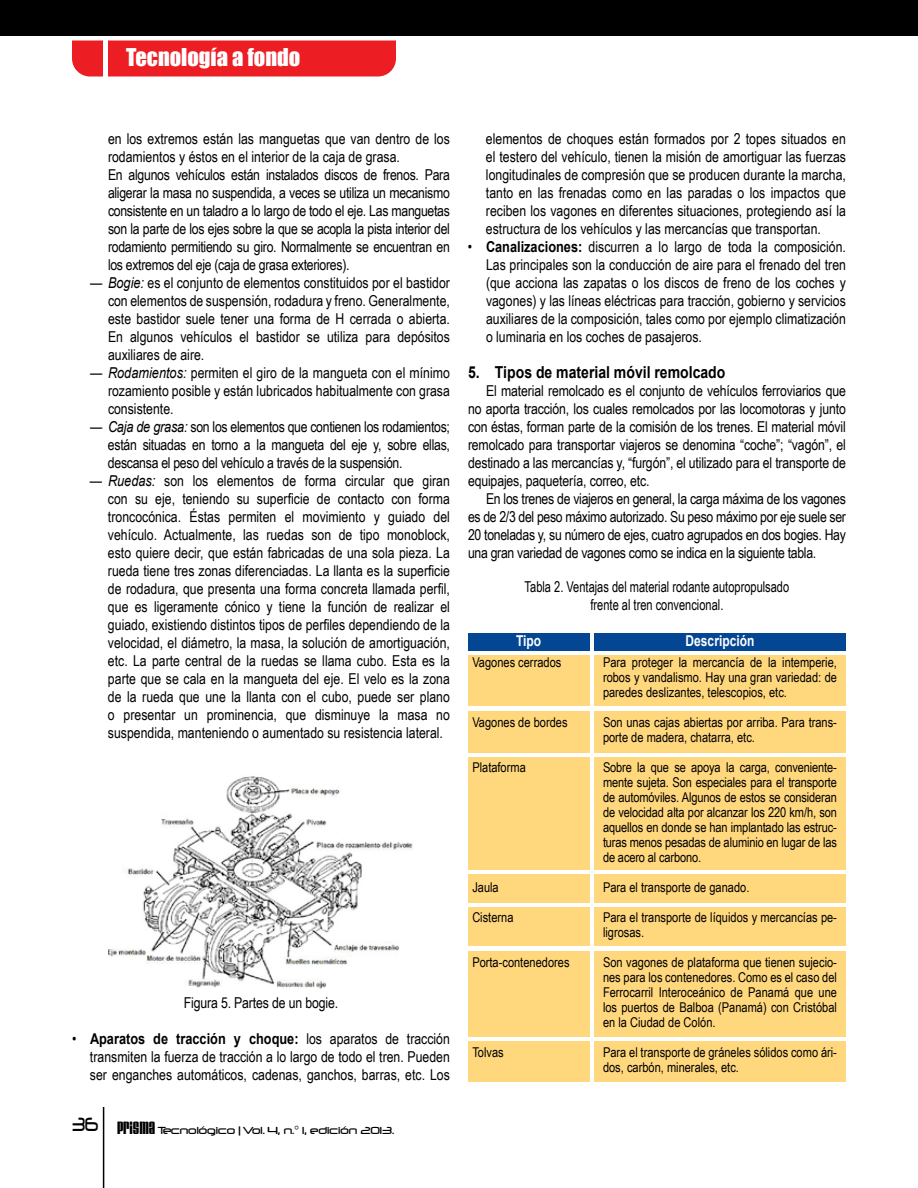
<style>
.page{position:relative;width:918px;height:1188px;background:#fff}
.page>*{position:absolute;margin:0;border:0;box-sizing:border-box;transform-origin:0 0}
.t1{font:22.5px "Impact";color:#fff}
.t2{font:700 16.5px "Arial";color:#000;scale:.85 1}
.t3{font:15px/18px "Arial Narrow";color:#000;text-align:justify}
.t4{font:15px/18px "Arial Narrow";letter-spacing:-.02em;color:#000}
.t5{font:15px/18px "Arial Narrow";color:#000;text-align:center;scale:.9 1}
.t6{font:700 15px "Arial";color:#000;scale:.85 1}
.t7{font:700 15px "Arial";color:#fff;scale:.8 1}
.t8{font:13.5px/15px "Arial Narrow";color:#000;text-align:justify}
.t9{font:12px "Neuropol";color:#000}
.s1{font-family:"Arial";font-style:italic}
.s2{font-family:"Arial Narrow";font-weight:400}
.s3{font-family:"Velvenda Cooler";font-size:15px}
.s4{font-family:"Arial";font-weight:700}
</style>
<div class="page">
<hr style="left:103px;top:1107px;width:1px;height:81px;background:#000">
<div style="left:0;top:0;width:918px;height:36px;background:#000"></div>
<div style="left:72px;top:40px;width:324px;height:36px;background:#ed1d24"></div>
<hr style="left:104px;top:39px;width:4px;height:39px;background:#fff">
<img style="left:108px;top:776px;width:305px;height:213px">
<div style="left:594px;top:711px;width:252px;height:42px;background:#ffd77d"></div>
<div style="left:468px;top:711px;width:122px;height:42px;background:#ffd77d"></div>
<div style="left:594px;top:1041px;width:252px;height:41px;background:#ffd77d"></div>
<div style="left:594px;top:951px;width:252px;height:85px;background:#ffd77d"></div>
<div style="left:594px;top:908px;width:252px;height:38px;background:#ffd77d"></div>
<div style="left:594px;top:874px;width:252px;height:29px;background:#ffd77d"></div>
<div style="left:594px;top:758px;width:252px;height:112px;background:#ffd77d"></div>
<div style="left:594px;top:655px;width:252px;height:51px;background:#ffd77d"></div>
<div style="left:594px;top:633px;width:252px;height:18px;background:#034694"></div>
<div style="left:468px;top:1041px;width:122px;height:41px;background:#ffd77d"></div>
<div style="left:468px;top:951px;width:122px;height:85px;background:#ffd77d"></div>
<div style="left:468px;top:908px;width:122px;height:38px;background:#ffd77d"></div>
<div style="left:468px;top:874px;width:122px;height:29px;background:#ffd77d"></div>
<div style="left:468px;top:758px;width:122px;height:112px;background:#ffd77d"></div>
<div style="left:468px;top:655px;width:122px;height:51px;background:#ffd77d"></div>
<div style="left:468px;top:633px;width:122px;height:18px;background:#034694"></div>
<h1 class="t1" style="left:126px;top:40px;width:176px">Tecnología a fondo</h1>
<p class="t4" style="left:108px;top:129px;width:343px">en los extremos están las manguetas que van dentro de los rodamientos y éstos en el interior de la caja de grasa.<br>En algunos vehículos están instalados discos de frenos. Para aligerar la masa no suspendida, a veces se utiliza un mecanismo consistente en un taladro a lo largo de todo el eje. Las manguetas son la parte de los ejes sobre la que se acopla la pista interior del rodamiento permitiendo su giro. Normalmente se encuentran en los extremos del eje (caja de grasa exteriores).</p>
<p class="t3" style="left:108px;top:273px;width:343px;text-indent:-18px">— <span class="s1">Bogie:</span> es el conjunto de elementos constituidos por el bastidor con elementos de suspensión, rodadura y freno. Generalmente, este bastidor suele tener una forma de H cerrada o abierta.<br>En algunos vehículos el bastidor se utiliza para depósitos auxiliares de aire.</p>
<p class="t3" style="left:108px;top:363px;width:343px;text-indent:-18px">— <span class="s1">Rodamientos:</span> permiten el giro de la mangueta con el mínimo rozamiento posible y están lubricados habitualmente con grasa consistente.</p>
<p class="t3" style="left:108px;top:417px;width:343px;text-indent:-18px">— <span class="s1">Caja de grasa:</span> son los elementos que contienen los rodamientos; están situadas en torno a la mangueta del eje y, sobre ellas, descansa el peso del vehículo a través de la suspensión.</p>
<p class="t3" style="left:108px;top:471px;width:344px;text-indent:-18px">— <span class="s1">Ruedas:</span> son los elementos de forma circular que giran con su eje, teniendo su superficie de contacto con forma troncocónica. Éstas permiten el movimiento y guiado del vehículo. Actualmente, las ruedas son de tipo monoblock, esto quiere decir, que están fabricadas de una sola pieza. La rueda tiene tres zonas diferenciadas. La llanta es la superficie de rodadura, que presenta una forma concreta llamada perfil, que es ligeramente cónico y tiene la función de realizar el guiado, existiendo distintos tipos de perfiles dependiendo de la velocidad, el diámetro, la masa, la solución de amortiguación, etc. La parte central de la ruedas se llama cubo. Esta es la parte que se cala en la mangueta del eje. El velo es la zona de la rueda que une la llanta con el cubo, puede ser plano o presentar un prominencia, que disminuye la masa no suspendida, manteniendo o aumentado su resistencia lateral.</p>
<p class="t3" style="left:184px;top:993px;width:156px">Figura 5. Partes de un bogie.</p>
<p class="t6" style="left:72px;top:1029px;width:446px"><span class="s2">•</span> Aparatos de tracción y choque: <span class="s2">los aparatos de tracción</span></p>
<p class="t3" style="left:90px;top:1047px;width:361px">transmiten la fuerza de tracción a lo largo de todo el tren. Pueden ser enganches automáticos, cadenas, ganchos, barras, etc. Los</p>
<p class="t9" style="left:72px;top:1124px;width:324px"><sup>36</sup> <span class="s3">PRISMA</span> Tecnológico | Vol. 4, n.° 1, edición 2013.</p>
<p class="t3" style="left:486px;top:129px;width:361px">elementos de choques están formados por 2 topes situados en el testero del vehículo, tienen la misión de amortiguar las fuerzas longitudinales de compresión que se producen durante la marcha, tanto en las frenadas como en las paradas o los impactos que reciben los vagones en diferentes situaciones, protegiendo así la estructura de los vehículos y las mercancías que transportan.</p>
<p class="t3" style="left:486px;top:237px;width:362px;text-indent:-18px">• <span class="s4">Canalizaciones:</span> discurren a lo largo de toda la composición.<br>Las principales son la conducción de aire para el frenado del tren (que acciona las zapatas o los discos de freno de los coches y vagones) y las líneas eléctricas para tracción, gobierno y servicios auxiliares de la composición, tales como por ejemplo climatización o luminaria en los coches de pasajeros.</p>
<p class="t2" style="left:468px;top:361px;width:304px">5. Tipos de material móvil remolcado</p>
<p class="t3" style="left:468px;top:381px;width:379px;text-indent:18px">El material remolcado es el conjunto de vehículos ferroviarios que no aporta tracción, los cuales remolcados por las locomotoras y junto con éstas, forman parte de la comisión de los trenes. El material móvil remolcado para transportar viajeros se denomina “coche”; “vagón”, el destinado a las mercancías y, “furgón”, el utilizado para el transporte de equipajes, paquetería, correo, etc.</p>
<p class="t3" style="left:468px;top:489px;width:379px;text-indent:18px">En los trenes de viajeros en general, la carga máxima de los vagones es de 2/3 del peso máximo autorizado. Su peso máximo por eje suele ser 20 toneladas y, su número de ejes, cuatro agrupados en dos bogies. Hay una gran variedad de vagones como se indica en la siguiente tabla.</p>
<p class="t5" style="left:525px;top:577px;width:296px">Tabla 2. Ventajas del material rodante autopropulsado frente al tren convencional.</p>
<p class="t7" style="left:516px;top:631px;width:33px">Tipo</p>
<p class="t8" style="left:472px;top:655px;width:91px">Vagones cerrados</p>
<p class="t8" style="left:472px;top:715px;width:97px">Vagones de bordes</p>
<p class="t8" style="left:472px;top:760px;width:55px">Plataforma</p>
<p class="t8" style="left:472px;top:880px;width:28px">Jaula</p>
<p class="t8" style="left:472px;top:910px;width:43px">Cisterna</p>
<p class="t8" style="left:472px;top:955px;width:99px">Porta-contenedores</p>
<p class="t8" style="left:472px;top:1045px;width:33px">Tolvas</p>
<p class="t7" style="left:686px;top:631px;width:87px">Descripción</p>
<p class="t8" style="left:603px;top:655px;width:235px">Para proteger la mercancía de la intemperie, robos y vandalismo. Hay una gran variedad: de paredes deslizantes, telescopios, etc.</p>
<p class="t8" style="left:603px;top:715px;width:235px">Son unas cajas abiertas por arriba. Para trans&shy;porte de madera, chatarra, etc.</p>
<p class="t8" style="left:603px;top:760px;width:235px">Sobre la que se apoya la carga, conveniente&shy;mente sujeta. Son especiales para el transporte de automóviles. Algunos de estos se consideran de velocidad alta por alcanzar los 220 km/h, son aquellos en donde se han implantado las estruc&shy;turas menos pesadas de aluminio en lugar de las de acero al carbono.</p>
<p class="t8" style="left:603px;top:880px;width:148px">Para el transporte de ganado.</p>
<p class="t8" style="left:603px;top:910px;width:236px">Para el transporte de líquidos y mercancías pe&shy;ligrosas.</p>
<p class="t8" style="left:603px;top:955px;width:235px">Son vagones de plataforma que tienen sujecio&shy;nes para los contenedores. Como es el caso del Ferrocarril Interoceánico de Panamá que une los puertos de Balboa (Panamá) con Cristóbal en la Ciudad de Colón.</p>
<p class="t8" style="left:603px;top:1045px;width:235px">Para el transporte de gráneles sólidos como ári&shy;dos, carbón, minerales, etc.</p>
</div>
